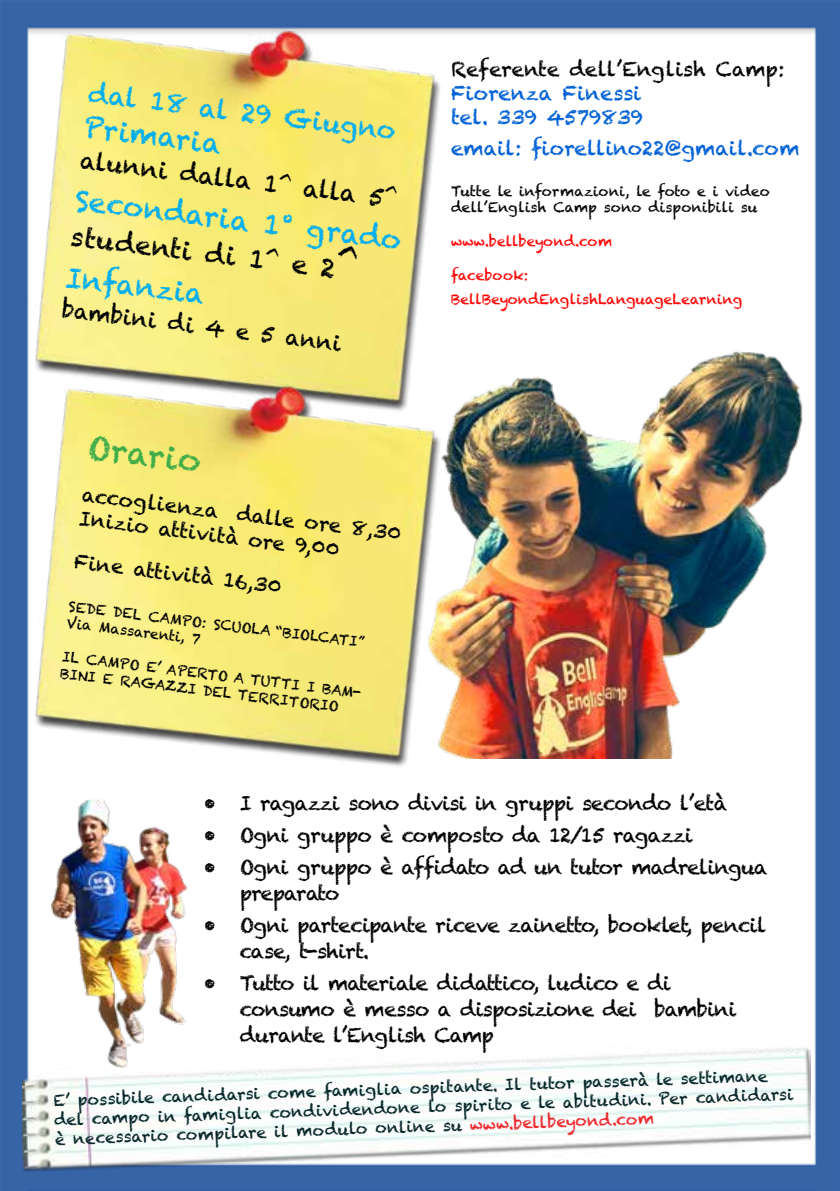
<style>
.page{position:relative;width:840px;height:1191px;background:#fff}
.page>*{position:absolute;margin:0;border:0;box-sizing:border-box;transform-origin:0 0}
.t1{font:32px "Chalkduster";color:#41ad49}
.t2{font:28px "Chalkduster";color:#00aeef}
.t3{font:26px "Chalkduster";color:#00aeef}
.t4{font:26px "Chalkduster";color:#000}
.t5{font:24px "Chalkduster";color:#000}
.t6{font:22px "Chalkduster";color:#000}
.t7{font:20px/26px "Chalkduster";letter-spacing:-.04em;color:#000}
.t8{font:20px/24px "Chalkduster";color:#0060d6}
.t9{font:20px "Chalkduster";color:#000}
.t10{font:16px/19.2px "Chalkduster";color:#052427}
.t11{font:14px/16.8px "Chalkduster";color:#000}
.t12{font:14px/24px "Chalkduster";color:#f00}
.s1{color:#ec2427}
</style>
<div class="page">
<img style="left:0;top:0;width:839px;height:1190px">
<img style="left:0;top:0;width:478px;height:336px">
<img style="left:0;top:336px;width:478px;height:456px">
<img style="left:45px;top:800px;width:151px;height:244px">
<img style="left:833px;top:264px;width:6px;height:189px">
<img style="left:22px;top:1044px;width:788px;height:127px">
<img style="left:402px;top:350px;width:412px;height:408px">
<svg style="left:337px;top:244px;width:21px;height:15px"></svg>
<h3 class="t3" style="left:90px;top:78px;width:311px;rotate:7deg">dal 18 al 29 Giugno</h3>
<h2 class="t2" style="left:86px;top:111px;width:140px;rotate:7deg">Primaria</h2>
<p class="t5" style="left:82px;top:146px;width:320px;rotate:7deg">alunni dalla 1^ alla 5^</p>
<h2 class="t2" style="left:77px;top:184px;width:329px;rotate:7deg">Secondaria 1° grado</h2>
<h3 class="t4" style="left:73px;top:221px;width:268px;rotate:7deg">studenti di 1^ e 2</h3>
<h2 class="t2" style="left:68px;top:261px;width:141px;rotate:7deg">Infanzia</h2>
<p class="t6" style="left:64px;top:296px;width:283px;rotate:7deg">bambini di 4 e 5 anni</p>
<h1 class="t1" style="left:90px;top:429px;width:115px;rotate:7deg">Orario</h1>
<p class="t7" style="left:84px;top:482px;width:263px;line-height:24px;rotate:7deg">accoglienza<br>Inizio attività ore 9,00</p>
<p class="t7" style="left:238px;top:500px;width:167px;rotate:7deg">dalle ore 8,30</p>
<p class="t7" style="left:76px;top:548px;width:210px;rotate:7deg">Fine attività 16,30</p>
<p class="t11" style="left:70px;top:597px;width:300px;rotate:7deg">SEDE DEL CAMPO: SCUOLA “BIOLCATI”<br>Via Massarenti, 7</p>
<p class="t11" style="left:63px;top:647px;width:301px;rotate:7deg">IL CAMPO E’ APERTO A TUTTI I BAM-<br>BINI E RAGAZZI DEL TERRITORIO</p>
<p class="t9" style="left:451px;top:57px;width:335px">Referente dell’English Camp:</p>
<p class="t8" style="left:451px;top:81px;width:193px">Fiorenza Finessi tel. 339 4579839</p>
<p class="t8" style="left:451px;top:136px;width:350px">email: fiorellino22@gmail.com</p>
<p class="t11" style="left:451px;top:182px;width:320px">Tutte le informazioni, le foto e i video dell’English Camp sono disponibili su</p>
<p class="t12" style="left:451px;top:229px;width:163px">www.bellbeyond.com</p>
<p class="t12" style="left:451px;top:263px;width:292px">facebook:<br>BellBeyondEnglishLanguageLearning</p>
<p class="t7" style="left:204px;top:790px;width:524px">• I ragazzi sono divisi in gruppi secondo l’età</p>
<p class="t7" style="left:204px;top:822px;width:490px">• Ogni gruppo è composto da 12/15 ragazzi</p>
<p class="t7" style="left:240px;top:854px;width:529px;text-indent:-36px">• Ogni gruppo è affidato ad un tutor madrelingua preparato</p>
<p class="t7" style="left:240px;top:912px;width:528px;text-indent:-36px">• Ogni partecipante riceve zainetto, booklet, pencil case, t-shirt.</p>
<p class="t7" style="left:240px;top:970px;width:498px;text-indent:-36px">• Tutto il materiale didattico, ludico e di consumo è messo a disposizione dei bambini durante l’English Camp</p>
<p class="t10" style="left:53px;top:1091px;width:740px;rotate:-2deg">E’ possibile candidarsi come famiglia ospitante. Il tutor passerà le settimane del campo in famiglia condividendone lo spirito e le abitudini. Per candidarsi è necessario compilare il modulo online su <span class="s1">www.bellbeyond.com</span></p>
</div>
